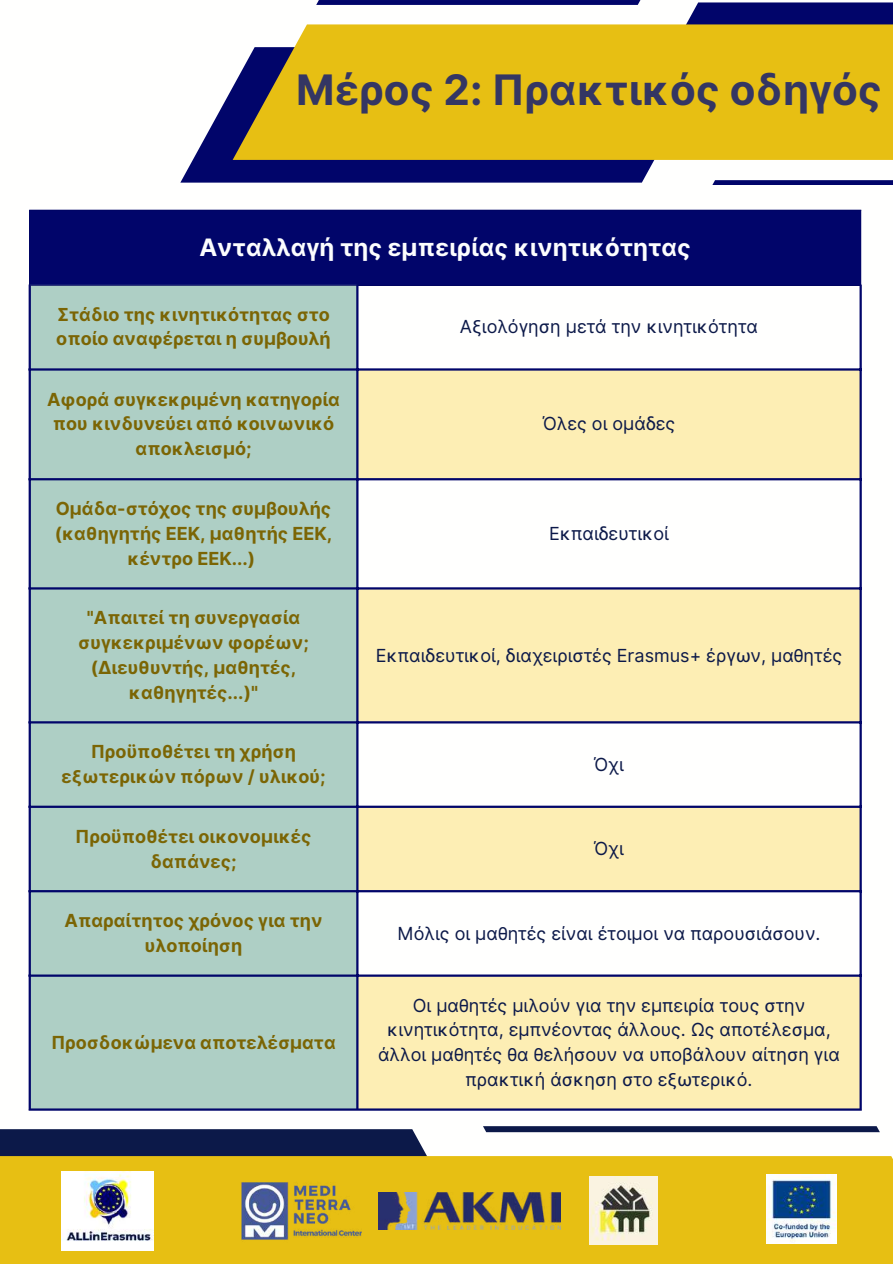
<style>
.page{position:relative;width:893px;height:1264px;background:#fff}
.page>*{position:absolute;margin:0;border:0;box-sizing:border-box;transform-origin:0 0}
.t1{font:700 42px "Inter";color:#343663}
.t2{font:700 24px "Inter";color:#fcfdfe}
.t3{font:700 18px/24.8px "Inter";color:#7b6504;text-align:center}
.t4{font:18px/24.8px "Inter";color:#0c1949;text-align:center}
</style>
<div class="page">
<svg style="left:180px;top:87px;width:475px;height:96px;fill:#01056a"></svg>
<svg style="left:316px;top:0;width:576px;height:24px"></svg>
<svg style="left:713px;top:180px;width:179px;height:4px"></svg>
<svg style="left:233px;top:24px;width:659px;height:136px;background:#dfba1b"></svg>
<svg style="left:0;top:1129px;width:503px;height:27px;fill:#0c1949"></svg>
<svg style="left:483px;top:1126px;width:396px;height:6px;background:#14204f"></svg>
<div style="left:0;top:1156px;width:892px;height:107px;background:#e7bf13"></div>
<img style="left:766px;top:1174px;width:70px;height:69px">
<img style="left:236px;top:1176px;width:125px;height:68px">
<img style="left:589px;top:1176px;width:68px;height:67px">
<img style="left:378px;top:1192px;width:183px;height:37px">
<img style="left:62px;top:1171px;width:92px;height:79px">
<div style="left:29px;top:210px;width:831px;height:75px;background:#01056a"></div>
<div style="left:31px;top:285px;width:325px;height:823px;background:#aecfc5"></div>
<svg style="left:358px;top:370px;width:501px;height:738px;fill:#fdeeb4"></svg>
<hr style="left:860px;top:211px;width:1px;height:73px;background:#01056a">
<hr style="left:29px;top:210px;width:832px;height:1px;background:#01056a">
<hr style="left:29px;top:284px;width:2px;height:824px;background:#01056a">
<hr style="left:356px;top:284px;width:2px;height:824px;background:#01056a">
<hr style="left:859px;top:284px;width:2px;height:824px;background:#01056a">
<hr style="left:29px;top:368px;width:832px;height:2px;background:#01056a">
<hr style="left:29px;top:478px;width:832px;height:2px;background:#01056a">
<hr style="left:29px;top:587px;width:832px;height:2px;background:#01056a">
<hr style="left:29px;top:721px;width:832px;height:2px;background:#01056a">
<hr style="left:29px;top:805px;width:832px;height:3px;background:#01056a">
<hr style="left:29px;top:890px;width:832px;height:2px;background:#01056a">
<hr style="left:29px;top:974px;width:832px;height:2px;background:#01056a">
<hr style="left:29px;top:1108px;width:832px;height:2px;background:#01056a">
<h1 class="t1" style="left:296px;top:64px;width:587px">Μέρος 2: Πρακτικός οδηγός</h1>
<h2 class="t2" style="left:199px;top:233px;width:493px">Ανταλλαγή της εμπειρίας κινητικότητας</h2>
<p class="t3" style="left:56px;top:301px;width:276px;text-align:left">Στάδιο της κινητικότητας στο οποίο αναφέρεται η συμβουλή</p>
<p class="t3" style="left:47px;top:386px;width:294px">Αφορά συγκεκριμένη κατηγορία που κινδυνεύει από κοινωνικό αποκλεισμό;</p>
<p class="t3" style="left:55px;top:496px;width:279px">Ομάδα-στόχος της συμβουλής (καθηγητής ΕΕΚ, μαθητής ΕΕΚ, κέντρο ΕΕΚ...)</p>
<p class="t3" style="left:78px;top:605px;width:232px">"Απαιτεί τη συνεργασία συγκεκριμένων φορέων; (Διευθυντής, μαθητές, καθηγητές...)"</p>
<p class="t3" style="left:61px;top:739px;width:265px">Προϋποθέτει τη χρήση εξωτερικών πόρων / υλικού;</p>
<p class="t3" style="left:76px;top:823px;width:237px">Προϋποθέτει οικονομικές δαπάνες;</p>
<p class="t3" style="left:65px;top:908px;width:259px">Απαραίτητος χρόνος για την υλοποίηση</p>
<p class="t3" style="left:51px;top:1029px;width:286px">Προσδοκώμενα αποτελέσματα</p>
<p class="t4" style="left:460px;top:314px;width:299px">Αξιολόγηση μετά την κινητικότητα</p>
<p class="t4" style="left:542px;top:411px;width:134px">Όλες οι ομάδες</p>
<p class="t4" style="left:549px;top:521px;width:121px">Εκπαιδευτικοί</p>
<p class="t4" style="left:376px;top:642px;width:468px">Εκπαιδευτικοί, διαχειριστές Erasmus+ έργων, μαθητές</p>
<p class="t4" style="left:594px;top:751px;width:31px">Όχι</p>
<p class="t4" style="left:594px;top:836px;width:31px">Όχι</p>
<p class="t4" style="left:397px;top:920px;width:424px">Μόλις οι μαθητές είναι έτοιμοι να παρουσιάσουν.</p>
<p class="t4" style="left:378px;top:992px;width:463px">Οι μαθητές μιλούν για την εμπειρία τους στην κινητικότητα, εμπνέοντας άλλους. Ως αποτέλεσμα, άλλοι μαθητές θα θελήσουν να υποβάλουν αίτηση για πρακτική άσκηση στο εξωτερικό.</p>
</div>
